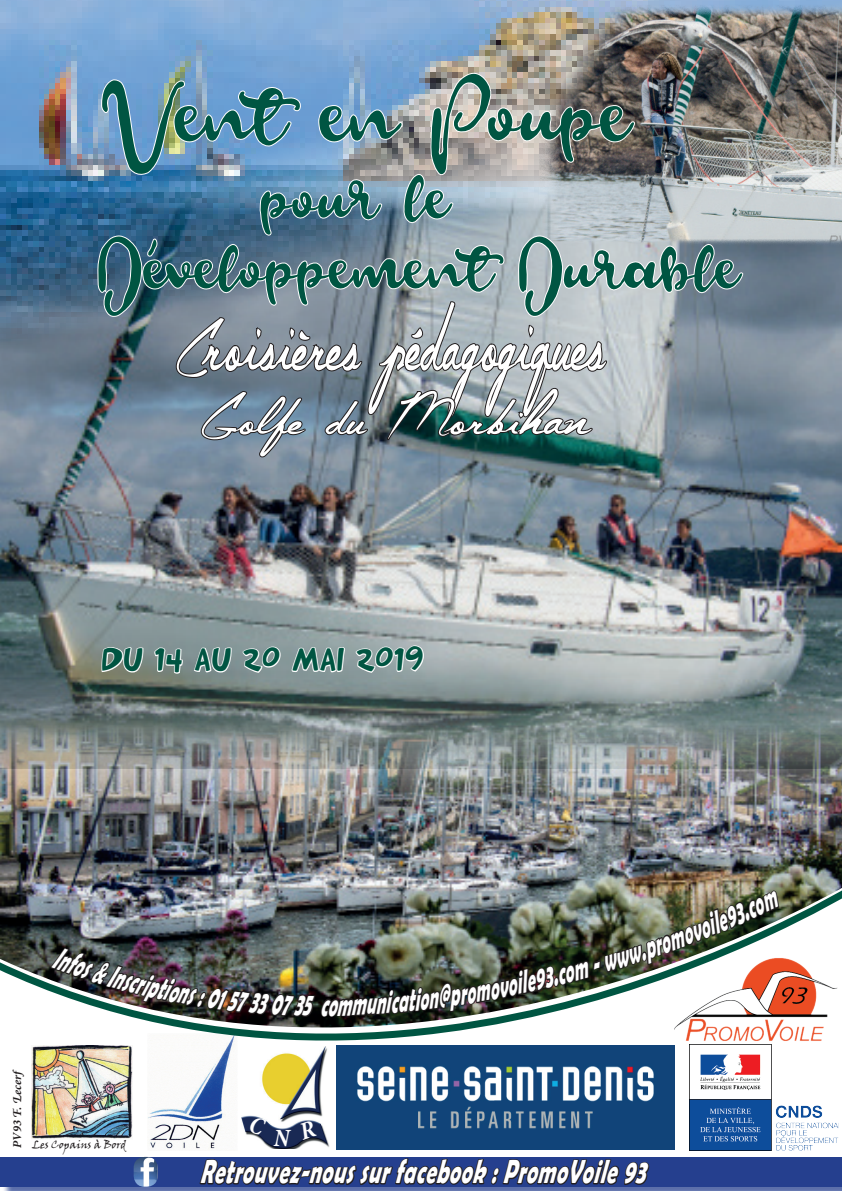
<style>
.page{position:relative;width:842px;height:1191px;background:#fff}
.page>*{position:absolute;margin:0;border:0;box-sizing:border-box;transform-origin:0 0}
.t1{font:206.7px "The Constellation of Heracles";color:#fff;scale:.51 1}
.t2{font:197.5px "Beautify Script";color:#005542;scale:.84 1}
.t3{font:157.1px "Beautify Script";color:#005542;scale:.84 1}
.t4{font:100px "The Constellation of Heracles";color:#fff}
.t5{font:italic 700 33.6px "Berlin Sans FB Demi";color:#fff;scale:.61 1}
.t6{font:italic 700 32.3px "Berlin Sans FB Demi";color:#fff;scale:.5 1}
.t7{font:32px "Arnold 21";color:#005542}
.t8{font:italic 700 condensed 25px "Minion Pro";color:#fff}
.t9{font:italic 700 12px "Minion Pro";color:#231f20}
.t10{font:11px "Viner Hand ITC";color:#231f20}
.s1{font-size:123px}
.s2{font-size:194px}
.s3{font-size:121px}
</style>
<div class="page">
<img style="left:0;top:346px;width:842px;height:380px">
<img style="left:0;top:726px;width:842px;height:89px">
<img style="left:0;top:0;width:842px;height:346px">
<img style="left:537px;top:4px;width:305px;height:244px">
<img style="left:0;top:815px;width:842px;height:52px">
<img style="left:0;top:867px;width:50px;height:321px">
<svg style="left:100px;top:620px;width:44px;height:54px"></svg>
<svg style="left:153px;top:618px;width:31px;height:57px"></svg>
<svg style="left:193px;top:646px;width:40px;height:36px"></svg>
<svg style="left:242px;top:645px;width:40px;height:29px"></svg>
<svg style="left:290px;top:646px;width:56px;height:36px"></svg>
<svg style="left:355px;top:618px;width:70px;height:56px"></svg>
<img style="left:98px;top:72px;width:646px;height:387px">
<img style="left:50px;top:825px;width:792px;height:366px">
<h2 class="t2" style="left:95px;top:33px;width:639px">Vent en Poupe</h2>
<h3 class="t3" style="left:261px;top:132px;width:226px">pour le</h3>
<h3 class="t3" style="left:99px;top:202px;width:765px">Développement Durable</h3>
<h1 class="t1" style="left:175px;top:177px;width:843px"><span class="s1">C</span><span class="s2">roisières p</span>édagogiques</h1>
<h3 class="t4" style="left:201px;top:341px;width:391px">Golfe du Morbi<span class="s3">han</span></h3>
<p class="t7" style="left:102px;top:639px;width:324px">DU 14 AU 20 MAI 2019</p>
<p class="t9" style="left:9px;top:1147px;width:81px;rotate:-90deg">PV93 F. Lecerf</p>
<p class="t10" style="left:33px;top:1137px;width:95px">Les Copains à Bord</p>
<p class="t6" style="left:320px;top:985px;width:34px">c</p>
<p class="t8" style="left:274px;top:1120px;width:17px">N</p>
<p class="t5" style="left:200px;top:1152px;width:748px">Retrouvez-noussurfacebook:PromoVoile93</p>
</div>
